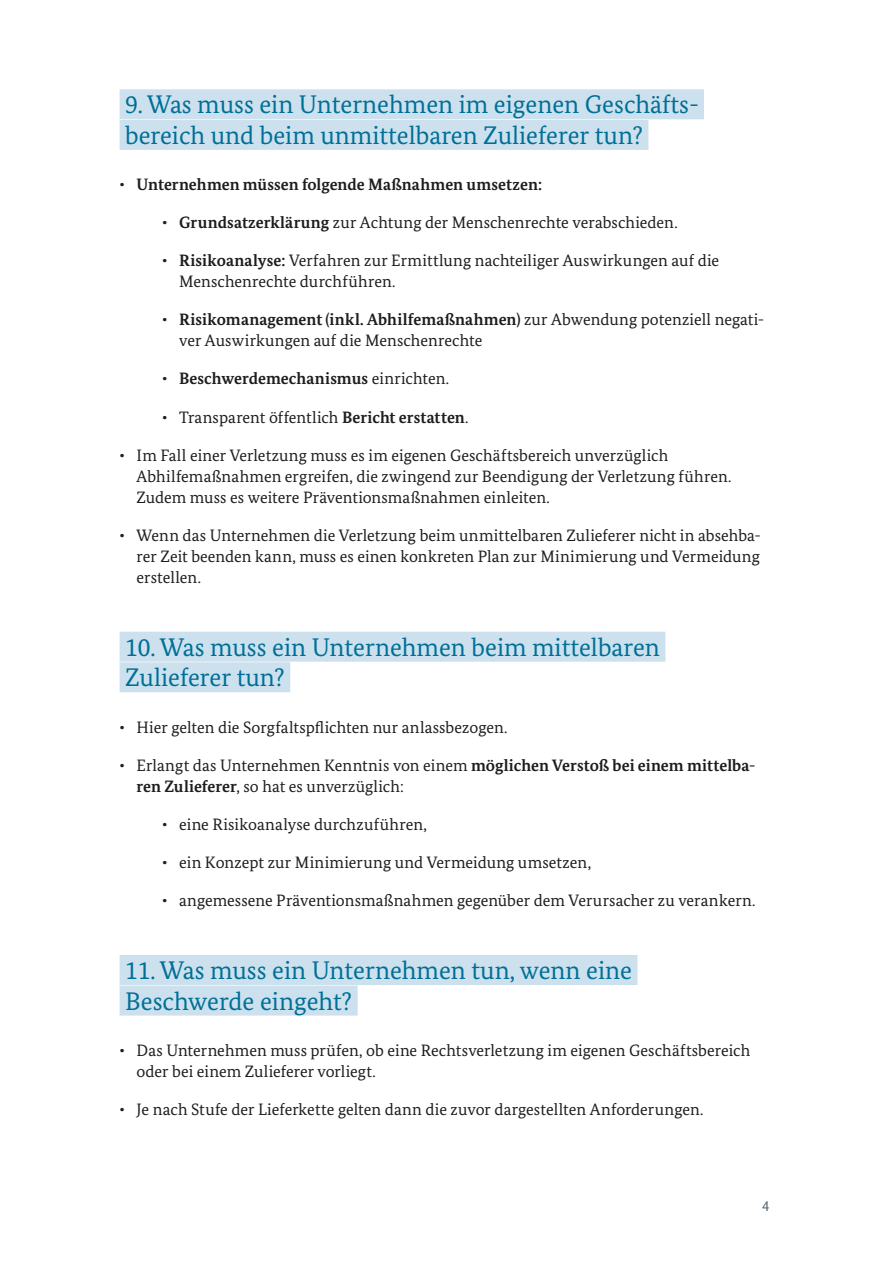
<style>
.page{position:relative;width:893px;height:1263px;background:#fff}
.page>*{position:absolute;margin:0;border:0;box-sizing:border-box;transform-origin:0 0}
.H1{font:25.5px/30.6px "Bundes Serif";color:#006f97}
.t1{font:16.5px/21px "Bundes Serif";color:#1d1d1b}
.t2{font:700 16.5px "Bundes Serif";color:#1d1d1b}
.t3{font:15px "Bundes Sans";color:#58676e}
.s1{font-weight:400}
.s2{font-weight:700}
</style>
<div class="page">
<div style="left:120px;top:89px;width:584px;height:30px;background:#cce1ed"></div>
<div style="left:120px;top:120px;width:528px;height:30px;background:#cce1ed"></div>
<div style="left:120px;top:632px;width:545px;height:30px;background:#cce1ed"></div>
<div style="left:120px;top:662px;width:170px;height:30px;background:#cce1ed"></div>
<div style="left:120px;top:955px;width:517px;height:30px;background:#cce1ed"></div>
<div style="left:120px;top:985px;width:238px;height:30px;background:#cce1ed"></div>
<h2 class="H1" style="left:125px;top:89px;width:575px">9. Was muss ein Unternehmen im eigenen Geschäfts&shy;bereich und beim unmittelbaren Zulieferer tun?</h2>
<p class="t2" style="left:120px;top:175px;width:424px"><span class="s1">•</span> Unternehmen müssen folgende Maßnahmen umsetzen:</p>
<p class="t1" style="left:162px;top:212px;width:517px">• <span class="s2">Grundsatzerklärung</span> zur Achtung der Menschenrechte verabschieden.</p>
<p class="t1" style="left:179px;top:250px;width:542px;text-indent:-17px">• <span class="s2">Risikoanalyse:</span> Verfahren zur Ermittlung nachteiliger Auswirkungen auf die<br>Menschenrechte durchführen.</p>
<p class="t1" style="left:179px;top:309px;width:587px;text-indent:-17px">• <span class="s2">Risikomanagement (inkl. Abhilfemaßnahmen)</span> zur Abwendung potenziell negati&shy;ver Auswirkungen auf die Menschenrechte</p>
<p class="t2" style="left:162px;top:369px;width:289px"><span class="s1">•</span> Beschwerdemechanismus <span class="s1">einrichten.</span></p>
<p class="t1" style="left:162px;top:406px;width:308px">• Transparent öffentlich <span class="s2">Bericht erstatten</span>.</p>
<p class="t1" style="left:137px;top:444px;width:596px;text-indent:-17px">• Im Fall einer Verletzung muss es im eigenen Geschäftsbereich unverzüglich<br>Abhilfemaßnahmen ergreifen, die zwingend zur Beendigung der Verletzung führen.<br>Zudem muss es weitere Präventionsmaßnahmen einleiten.</p>
<p class="t1" style="left:137px;top:524px;width:626px;text-align:justify;text-indent:-17px">• Wenn das Unternehmen die Verletzung beim unmittelbaren Zulieferer nicht in absehba&shy;rer Zeit beenden kann, muss es einen konkreten Plan zur Minimierung und Vermeidung erstellen.</p>
<h2 class="H1" style="left:125px;top:631px;width:536px">10. Was muss ein Unternehmen beim mittelbaren<br>Zulieferer tun?</h2>
<p class="t1" style="left:120px;top:716px;width:389px">• Hier gelten die Sorgfaltspflichten nur anlassbezogen.</p>
<p class="t1" style="left:137px;top:754px;width:620px;text-indent:-17px">• Erlangt das Unternehmen Kenntnis von einem <span class="s2">möglichen Verstoß bei einem mittelba&shy;ren Zulieferer</span>, so hat es unverzüglich:</p>
<p class="t1" style="left:162px;top:813px;width:266px">• eine Risikoanalyse durchzuführen,</p>
<p class="t1" style="left:162px;top:851px;width:430px">• ein Konzept zur Minimierung und Vermeidung umsetzen,</p>
<p class="t1" style="left:162px;top:889px;width:595px">• angemessene Präventionsmaßnahmen gegenüber dem Verursacher zu verankern.</p>
<h2 class="H1" style="left:125px;top:955px;width:508px">11. Was muss ein Unternehmen tun, wenn eine<br>Beschwerde eingeht?</h2>
<p class="t1" style="left:137px;top:1040px;width:615px;text-indent:-17px">• Das Unternehmen muss prüfen, ob eine Rechtsverletzung im eigenen Geschäftsbereich oder bei einem Zulieferer vorliegt.</p>
<p class="t1" style="left:120px;top:1099px;width:585px">• Je nach Stufe der Lieferkette gelten dann die zuvor dargestellten Anforderungen.</p>
<p class="t3" style="left:762px;top:1197px;width:9px">4</p>
</div>
